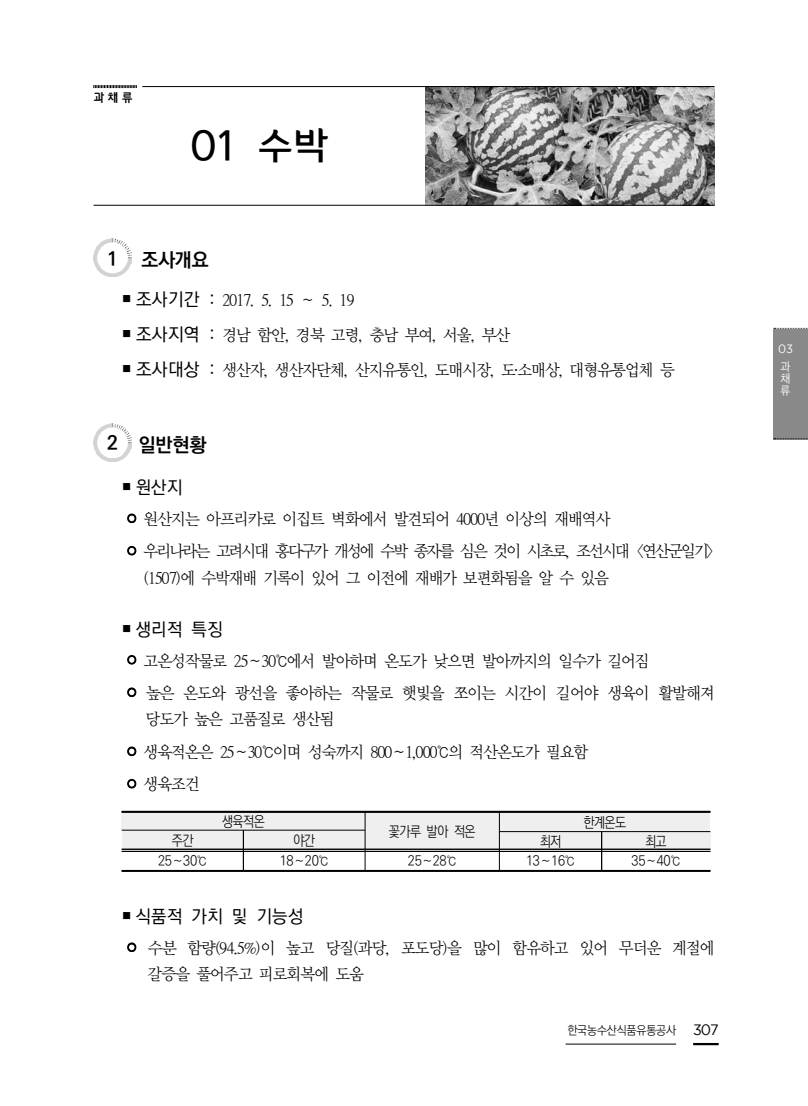
<style>
.page{position:relative;width:808px;height:1106px;background:#fff}
.page>*{position:absolute;margin:0;border:0;box-sizing:border-box;transform-origin:0 0}
.t1{font:42px "Yi Sun Shin Dotum M";color:#000}
.t2{font:19.5px "Ko Pub Dotum PB";color:#000}
.t3{font:18px "Ko Pub Dotum PM";color:#000}
.t4{font:16.5px/26.2px "YDVY Mj O Std 42";letter-spacing:-.04em;color:#000;scale:.96 1}
.t5{font:14.4px "Ko Pub Dotum PL";color:#000;scale:.88 1}
.t6{font:300 13.65px "Ko Pub Dotum";letter-spacing:-.025em;color:#000;scale:.93 1}
.t7{font:12px "Ko Pub Dotum PL";letter-spacing:-.015em;color:#000;scale:.96 1}
.t8{font:12px/12px "YDVYGO Std 125";color:#fff;text-align:justify;scale:.88 1}
.t9{font:12px "Busan Bada";color:#000;scale:.96 1}
.t10{font:12px "Gotham";color:#fff;scale:.94 1}
.s1{font-family:"Ko Pub Dotum";font-weight:700}
.s2{font-family:"Haansoft 20 Batang";font-size:18px}
.s3{font-family:"Ko Pub Dotum PM";font-size:18px}
.s4{font-family:"Nanum Gothic OTF"}
.s5{font-family:"Haansoft 20 Batang"}
.s6{font-family:"Nanum Gothic OTF";font-weight:400}
.s7{font-family:"Gotham";font-size:15px}
</style>
<div class="page">
<div style="left:773px;top:329px;width:35px;height:110px;background:#898989"></div>
<svg style="left:774px;top:328px;width:34px;height:1px"></svg>
<svg style="left:774px;top:438px;width:34px;height:1px"></svg>
<img style="left:425px;top:87px;width:289px;height:118px">
<hr style="left:94px;top:205px;width:621px;height:1px;background:#000">
<hr style="left:142px;top:86px;width:572px;height:1px;background:#000">
<svg style="left:94px;top:85px;width:43px;height:3px"></svg>
<img style="left:94px;top:239px;width:38px;height:38px">
<img style="left:94px;top:423px;width:38px;height:39px">
<svg style="left:127px;top:513px;width:9px;height:10px"></svg>
<svg style="left:127px;top:546px;width:9px;height:9px"></svg>
<svg style="left:127px;top:655px;width:9px;height:9px"></svg>
<svg style="left:127px;top:687px;width:9px;height:10px"></svg>
<svg style="left:127px;top:746px;width:9px;height:10px"></svg>
<svg style="left:127px;top:779px;width:9px;height:9px"></svg>
<div style="left:122px;top:811px;width:243px;height:19px;background:#efefef"></div>
<div style="left:365px;top:811px;width:134px;height:39px;background:#efefef"></div>
<div style="left:499px;top:811px;width:211px;height:20px;background:#efefef"></div>
<div style="left:122px;top:830px;width:121px;height:20px;background:#efefef"></div>
<div style="left:243px;top:830px;width:122px;height:20px;background:#efefef"></div>
<div style="left:499px;top:831px;width:103px;height:19px;background:#efefef"></div>
<div style="left:602px;top:831px;width:108px;height:19px;background:#efefef"></div>
<hr style="left:122px;top:849px;width:121px;height:1px;background:#000">
<hr style="left:122px;top:851px;width:121px;height:1px;background:#000">
<hr style="left:243px;top:849px;width:122px;height:1px;background:#000">
<hr style="left:243px;top:851px;width:122px;height:1px;background:#000">
<hr style="left:365px;top:849px;width:134px;height:1px;background:#000">
<hr style="left:365px;top:851px;width:134px;height:1px;background:#000">
<hr style="left:499px;top:849px;width:103px;height:1px;background:#000">
<hr style="left:499px;top:851px;width:103px;height:1px;background:#000">
<hr style="left:602px;top:849px;width:108px;height:1px;background:#000">
<hr style="left:602px;top:851px;width:108px;height:1px;background:#000">
<hr style="left:365px;top:811px;width:1px;height:59px;background:#000">
<hr style="left:499px;top:811px;width:1px;height:59px;background:#000">
<hr style="left:122px;top:830px;width:243px;height:1px;background:#000">
<hr style="left:499px;top:831px;width:211px;height:1px;background:#000">
<hr style="left:601px;top:831px;width:1px;height:39px;background:#000">
<hr style="left:243px;top:830px;width:1px;height:40px;background:#000">
<hr style="left:122px;top:870px;width:588px;height:1px;background:#000">
<hr style="left:122px;top:811px;width:588px;height:1px;background:#000">
<svg style="left:127px;top:942px;width:9px;height:9px"></svg>
<hr style="left:566px;top:1043px;width:110px;height:1px;background:#000">
<hr style="left:693px;top:1043px;width:26px;height:2px;background:#000">
<p class="t9" style="left:94px;top:90px;width:42px">과채류</p>
<h1 class="t1" style="left:190px;top:124px;width:139px">01 수박</h1>
<p class="t2" style="left:107px;top:250px;width:103px"><span class="s1">1</span> 조사개요</p>
<p class="t4" style="left:118px;top:287px;width:1317px"><span class="s2">▪</span><span class="s3">조사기간 :</span>2017. 5. 15 <span class="s4">∼</span> 5. 19</p>
<p class="t4" style="left:118px;top:322px;width:1317px"><span class="s2">▪</span><span class="s3">조사지역 :</span>경남 함안, 경북 고령, 충남 부여, 서울, 부산</p>
<p class="t4" style="left:118px;top:356px;width:1317px"><span class="s2">▪</span><span class="s3">조사대상 :</span>생산자, 생산자단체, 산지유통인, 도매시장, 도<span class="s5">․</span>소매상, 대형유통업체 등</p>
<p class="t2" style="left:107px;top:435px;width:101px"><span class="s1">2</span> 일반현황</p>
<p class="t3" style="left:118px;top:478px;width:65px"><span class="s5">▪</span>원산지</p>
<p class="t4" style="left:127px;top:505px;width:506px">○ 원산지는 아프리카로 이집트 벽화에서 발견되어 4000년 이상의 재배역사</p>
<p class="t4" style="left:143px;top:538px;width:596px;line-height:26.7px;text-indent:-17px">○ 우리나라는 고려시대 홍다구가 개성에 수박 종자를 심은 것이 시초로, 조선시대 &lt;연산군일기&gt; (1507)에 수박재배 기록이 있어 그 이전에 재배가 보편화됨을 알 수 있음</p>
<p class="t3" style="left:118px;top:620px;width:105px"><span class="s5">▪</span>생리적 특징</p>
<p class="t4" style="left:127px;top:647px;width:544px">○ 고온성작물로 25<span class="s4">∼</span> 30<span class="s4">℃</span> 에서 발아하며 온도가 낮으면 발아까지의 일수가 길어짐</p>
<p class="t4" style="left:146px;top:680px;width:592px;text-indent:-19px">○ 높은 온도와 광선을 좋아하는 작물로 햇빛을 쪼이는 시간이 길어야 생육이 활발해져 당도가 높은 고품질로 생산됨</p>
<p class="t4" style="left:127px;top:738px;width:482px">○ 생육적온은 25<span class="s4">∼</span> 30<span class="s4">℃</span> 이며 성숙까지 800<span class="s4">∼</span> 1,000<span class="s4">℃</span> 의 적산온도가 필요함</p>
<p class="t4" style="left:127px;top:771px;width:76px">○ 생육조건</p>
<p class="t5" style="left:222px;top:814px;width:50px">생육적온</p>
<p class="t5" style="left:389px;top:824px;width:100px">꽃가루 발아 적온</p>
<p class="t5" style="left:584px;top:815px;width:50px">한계온도</p>
<p class="t5" style="left:172px;top:833px;width:26px">주간</p>
<p class="t5" style="left:293px;top:833px;width:26px">야간</p>
<p class="t5" style="left:540px;top:834px;width:25px">최저</p>
<p class="t5" style="left:645px;top:834px;width:26px">최고</p>
<p class="t6" style="left:158px;top:854px;width:47px">25<span class="s6">∼</span> 30<span class="s6">℃</span></p>
<p class="t6" style="left:280px;top:854px;width:47px">18<span class="s6">∼</span> 20<span class="s6">℃</span></p>
<p class="t6" style="left:408px;top:854px;width:47px">25<span class="s6">∼</span> 28<span class="s6">℃</span></p>
<p class="t6" style="left:526px;top:854px;width:47px">13<span class="s6">∼</span> 16<span class="s6">℃</span></p>
<p class="t6" style="left:631px;top:854px;width:47px">35<span class="s6">∼</span> 40<span class="s6">℃</span></p>
<p class="t3" style="left:118px;top:907px;width:186px"><span class="s5">▪</span>식품적 가치 및 기능성</p>
<p class="t4" style="left:148px;top:934px;width:590px;text-indent:-21px">○ 수분 함량(94.5%)이 높고 당질(과당, 포도당)을 많이 함유하고 있어 무더운 계절에 갈증을 풀어 주고 피 로회복에 도움</p>
<p class="t7" style="left:567px;top:1024px;width:159px">한국농수산식품유통공사 <span class="s7">307</span></p>
<p class="t10" style="left:778px;top:342px;width:17px">03</p>
<p class="t8" style="left:781px;top:361px;width:13px">과 채 류</p>
</div>
